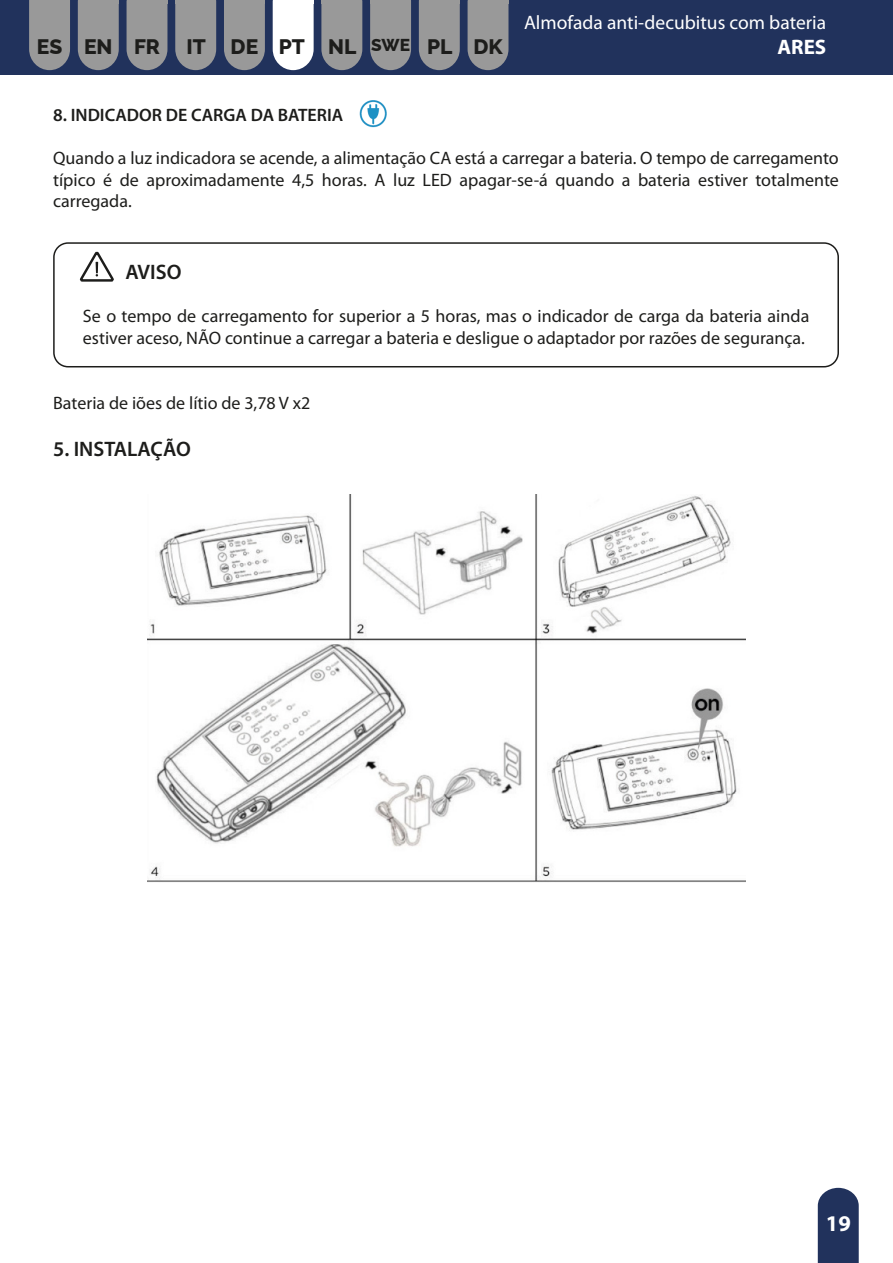
<style>
.page{position:relative;width:893px;height:1263px;background:#fff}
.page>*{position:absolute;margin:0;border:0;box-sizing:border-box;transform-origin:0 0}
.t1{font:700 22.5px "Myriad Pro";color:#fff}
.t2{font:800 21px "Raleway";color:#1d1d1b}
.t3{font:600 21px "Myriad Pro";color:#1d1d1b}
.t4{font:700 21px "Myriad Pro";color:#fff}
.t5{font:19.5px "Myriad Pro";color:#fff}
.t6{font:18px/21.6px "Myriad Pro";color:#1d1d1b;text-align:justify}
.t7{font:600 18px "Myriad Pro";color:#1d1d1b}
.s1{font-size:17.25px}
</style>
<div class="page">
<div style="left:0;top:0;width:893px;height:75px;background:#21325c"></div>
<svg style="left:29px;top:0;width:41px;height:70px;background:#8f9094"></svg>
<div style="left:37px;top:34px;width:26px;height:20px;background:#999"></div>
<div style="left:127px;top:3px;width:40px;height:67px;background:#999"></div>
<hr style="left:127px;top:0;width:40px;height:3px;background:#999">
<svg style="left:78px;top:3px;width:41px;height:67px;background:#909194"></svg>
<hr style="left:78px;top:0;width:41px;height:3px;background:#999">
<svg style="left:321px;top:3px;width:41px;height:67px;background:#909194"></svg>
<hr style="left:321px;top:0;width:41px;height:3px;background:#999">
<div style="left:468px;top:3px;width:40px;height:67px;background:#999"></div>
<hr style="left:468px;top:0;width:40px;height:3px;background:#999">
<svg style="left:273px;top:3px;width:41px;height:67px;background:#e9ebef"></svg>
<div style="left:275px;top:34px;width:33px;height:21px;background:#fff"></div>
<hr style="left:273px;top:0;width:41px;height:3px;background:#fff">
<svg style="left:419px;top:3px;width:41px;height:67px;background:#909194"></svg>
<hr style="left:419px;top:0;width:41px;height:3px;background:#999">
<svg style="left:224px;top:3px;width:41px;height:67px;background:#909294"></svg>
<hr style="left:224px;top:0;width:41px;height:3px;background:#999">
<svg style="left:370px;top:3px;width:41px;height:67px;background:#909194"></svg>
<hr style="left:370px;top:0;width:41px;height:3px;background:#999">
<svg style="left:175px;top:3px;width:41px;height:67px;background:#909194"></svg>
<hr style="left:175px;top:0;width:41px;height:3px;background:#999">
<svg style="left:818px;top:1188px;width:41px;height:75px;background:#2d3d64"></svg>
<svg style="left:79px;top:251px;width:35px;height:31px"></svg>
<div style="left:53px;top:242px;width:786px;height:125px;border:2px solid #1d1d1b;border-radius:14px"></div>
<img style="left:147px;top:494px;width:599px;height:388px">
<img style="left:359px;top:100px;width:28px;height:28px">
<p class="t5" style="left:524px;top:10px;width:304px">Almofada anti-decubitus com bateria</p>
<p class="t2" style="left:37px;top:29px;width:125px">ES EN FR</p>
<p class="t2" style="left:186px;top:29px;width:318px">IT DE PT NL <span class="s1">SWE</span> PL DK</p>
<p class="t4" style="left:777px;top:33px;width:50px">ARES</p>
<p class="t7" style="left:53px;top:103px;width:292px">8. INDICADOR DE CARGA DA BATERIA</p>
<p class="t6" style="left:53px;top:147px;width:787px">Quando a luz indicadora se acende, a alimentação CA está a carregar a bateria. O tempo de carregamento típico é de aproximadamente 4,5 horas. A luz LED apagar-se-á quando a bateria estiver totalmente carregada.</p>
<p class="t3" style="left:125px;top:259px;width:58px">AVISO</p>
<p class="t6" style="left:83px;top:305px;width:728px">Se o tempo de carregamento for superior a 5 horas, mas o indicador de carga da bateria ainda estiver aceso, NÃO continue a carregar a bateria e desligue o adaptador por razões de segurança.</p>
<p class="t6" style="left:53px;top:392px;width:259px">Bateria de iões de lítio de 3,78 V x2</p>
<p class="t3" style="left:53px;top:435px;width:139px">5. INSTALAÇÃO</p>
<p class="t1" style="left:826px;top:1209px;width:26px">19</p>
</div>
